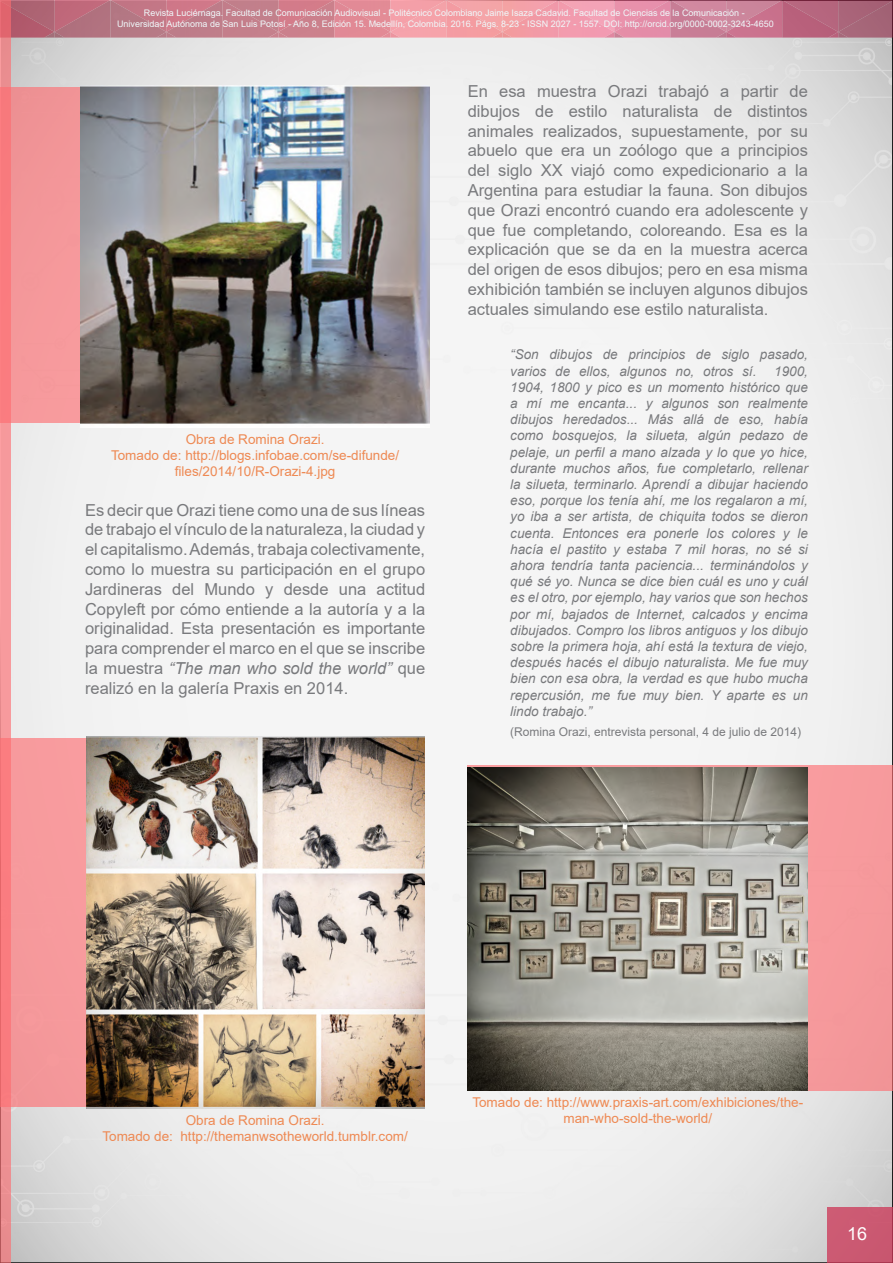
<style>
.page{position:relative;width:893px;height:1263px;background:#fff}
.page>*{position:absolute;margin:0;border:0;box-sizing:border-box;transform-origin:0 0}
.t1{font:18px "Arial";color:#fff}
.t2{font:16.5px/19.8px "Arial";color:#797a7d;text-align:justify}
.t3{font:italic 13.5px/16.2px "Arial";color:#797a7d}
.t4{font:13.5px/16.2px "Arial";color:#ee8953;text-align:center}
.t5{font:12px "Arial";color:#797a7d}
.t6{font:9px/10.8px "Arial";color:#eff8fa;text-align:center}
.s1{font-style:italic}
</style>
<div class="page">
<img style="left:11px;top:38px;width:879px;height:1222px">
<div style="left:827px;top:1207px;width:66px;height:56px;background:#cb5972"></div>
<img style="left:11px;top:32px;width:882px;height:6px">
<img style="left:11px;top:0;width:882px;height:32px">
<svg style="left:44px;top:32px;width:20px;height:6px"></svg>
<svg style="left:156px;top:32px;width:20px;height:6px"></svg>
<svg style="left:380px;top:32px;width:20px;height:6px"></svg>
<svg style="left:604px;top:32px;width:20px;height:6px"></svg>
<svg style="left:828px;top:32px;width:20px;height:6px"></svg>
<svg style="left:268px;top:32px;width:20px;height:6px"></svg>
<svg style="left:492px;top:32px;width:20px;height:6px"></svg>
<svg style="left:716px;top:32px;width:20px;height:6px"></svg>
<svg style="left:0;top:0;width:11px;height:1263px;background:#ef9093"></svg>
<svg style="left:0;top:87px;width:81px;height:336px;background:#f49295"></svg>
<svg style="left:0;top:738px;width:86px;height:369px;background:#f69598"></svg>
<div style="left:468px;top:765px;width:425px;height:326px;background:#f6999c"></div>
<img style="left:81px;top:85px;width:349px;height:342px">
<img style="left:86px;top:737px;width:338px;height:372px">
<img style="left:468px;top:767px;width:340px;height:323px">
<p class="t6" style="left:117px;top:8px;width:658px">Revista Luciérnaga. Facultad de Comunicación Audiovisual - Politécnico Colombiano Jaime Isaza Cadavid. Facultad de Ciencias de la Comunicación -<br>Universidad Autónoma de San Luis Potosí - Año 8, Edición 15. Medellín, Colombia. 2016. Págs. 8-23 - ISSN 2027 - 1557. DOI: http://orcid.org/0000-0002-3243-4650</p>
<p class="t4" style="left:111px;top:431px;width:290px">Obra de Romina Orazi.<br>Tomado de: http://blogs.infobae.com/se-difunde/ files/2014/10/R-Orazi-4.jpg</p>
<p class="t2" style="left:85px;top:500px;width:342px">Es decir que Orazi tiene como una de sus líneas de trabajo el vínculo de la naturaleza, la ciudad y el capitalismo. Además, trabaja colectivamente, como lo muestra su participación en el grupo Jardineras del Mundo y desde una actitud Copyleft por cómo entiende a la autoría y a la originalidad. Esta presentación es importante para comprender el marco en el que se inscribe la muestra <span class="s1">“The man who sold the world”</span> que realizó en la galería Praxis en 2014.</p>
<p class="t2" style="left:468px;top:81px;width:342px">En esa muestra Orazi trabajó a partir de dibujos de estilo naturalista de distintos animales realizados, supuestamente, por su abuelo que era un zoólogo que a principios del siglo XX viajó como expedicionario a la Argentina para estudiar la fauna. Son dibujos que Orazi encontró cuando era adolescente y que fue completando, coloreando. Esa es la explicación que se da en la muestra acerca del origen de esos dibujos; pero en esa misma exhibición también se incluyen algunos dibujos actuales simulando ese estilo naturalista.</p>
<p class="t3" style="left:510px;top:347px;width:299px">“Son dibujos de principios de siglo pasado, varios de ellos, algunos no, otros sí.</p>
<p class="t3" style="left:510px;top:363px;width:299px;text-align:justify;text-indent:264px">1900, 1904, 1800 y pico es un momento histórico que a mí me encanta... y algunos son realmente dibujos heredados... Más allá de eso, había como bosquejos, la silueta, algún pedazo de pelaje, un perfil a mano alzada y lo que yo hice, durante muchos años, fue completarlo, rellenar la silueta, terminarlo. Aprendí a dibujar haciendo eso, porque los tenía ahí, me los regalaron a mí, yo iba a ser artista, de chiquita todos se dieron cuenta. Entonces era ponerle los colores y le hacía el pastito y estaba 7 mil horas, no sé si ahora tendría tanta paciencia... terminándolos y qué sé yo. Nunca se dice bien cuál es uno y cuál es el otro, por ejemplo, hay varios que son hechos por mí, bajados de Internet, calcados y encima dibujados. Compro los libros antiguos y los dibujo sobre la primera hoja, ahí está la textura de viejo, después hacés el dibujo naturalista. Me fue muy bien con esa obra, la verdad es que hubo mucha repercusión, me fue muy bien. Y aparte es un lindo trabajo.”</p>
<p class="t5" style="left:510px;top:723px;width:292px">(Romina Orazi, entrevista personal, 4 de julio de 2014)</p>
<p class="t4" style="left:102px;top:1112px;width:307px">Obra de Romina Orazi.<br>Tomado de: http://themanwsotheworld.tumblr.com/</p>
<p class="t4" style="left:472px;top:1094px;width:332px">Tomado de: http://www.praxis-art.com/exhibiciones/the&shy;man-who-sold-the-world/</p>
<h1 class="t1" style="left:847px;top:1221px;width:22px">16</h1>
</div>
